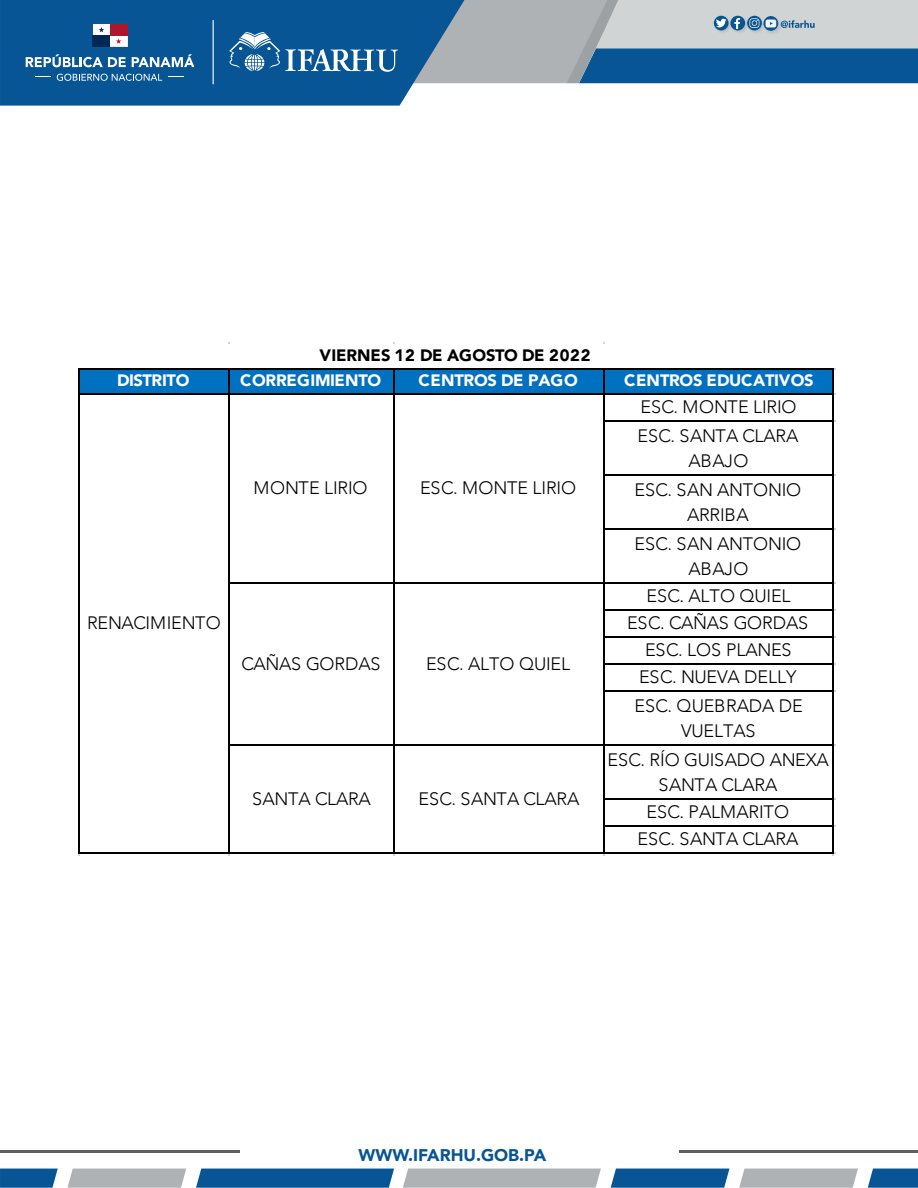
<style>
.page{position:relative;width:918px;height:1188px;background:#fff}
.page>*{position:absolute;margin:0;border:0;box-sizing:border-box;transform-origin:0 0}
.t1{font:300 18px/27.3px "Avenir";letter-spacing:-.01em;color:#000;text-align:center}
.t2{font:900 16.95px "Avenir";color:#075594}
.t3{font:900 16.5px "Avenir";letter-spacing:-.015em;color:#fff}
.t4{font:900 16.5px "Avenir";letter-spacing:.005em;color:#000}
</style>
<div class="page">
<hr style="left:0;top:1150px;width:918px;height:3px;background:#606060">
<svg style="left:403px;top:1169px;width:198px;height:19px;background:#b1b5b8"></svg>
<svg style="left:611px;top:1169px;width:118px;height:19px;background:#145e99"></svg>
<svg style="left:739px;top:1169px;width:119px;height:19px;background:#b2b6b9"></svg>
<svg style="left:868px;top:1169px;width:50px;height:19px"></svg>
<svg style="left:196px;top:1169px;width:198px;height:19px;background:#115c98"></svg>
<svg style="left:67px;top:1169px;width:119px;height:19px;background:#b2b6b9"></svg>
<svg style="left:0;top:1169px;width:58px;height:19px"></svg>
<svg style="left:0;top:0;width:464px;height:106px;background:#155e9a"></svg>
<div style="left:240px;top:1120px;width:438px;height:39px;background:#fff"></div>
<svg style="left:26px;top:54px;width:100px;height:13px"></svg>
<svg style="left:132px;top:54px;width:62px;height:13px"></svg>
<svg style="left:35px;top:76px;width:16px;height:1px"></svg>
<svg style="left:168px;top:76px;width:16px;height:1px"></svg>
<svg style="left:57px;top:74px;width:105px;height:7px"></svg>
<svg style="left:93px;top:24px;width:34px;height:23px"></svg>
<hr style="left:213px;top:20px;width:1px;height:64px;background:#fff">
<svg style="left:229px;top:0;width:689px;height:83px;background:#668eae"></svg>
<div style="left:78px;top:368px;width:756px;height:27px;background:#0070c0"></div>
<hr style="left:80px;top:368px;width:754px;height:2px;background:#000">
<hr style="left:80px;top:394px;width:754px;height:1px;background:#000">
<hr style="left:605px;top:421px;width:229px;height:1px;background:#000">
<hr style="left:605px;top:475px;width:229px;height:1px;background:#000">
<hr style="left:605px;top:529px;width:229px;height:1px;background:#000">
<hr style="left:230px;top:583px;width:604px;height:1px;background:#000">
<hr style="left:605px;top:610px;width:229px;height:1px;background:#000">
<hr style="left:605px;top:637px;width:229px;height:1px;background:#000">
<hr style="left:605px;top:664px;width:229px;height:1px;background:#000">
<hr style="left:605px;top:691px;width:229px;height:1px;background:#000">
<hr style="left:230px;top:745px;width:604px;height:1px;background:#000">
<hr style="left:605px;top:799px;width:229px;height:1px;background:#000">
<hr style="left:605px;top:826px;width:229px;height:1px;background:#000">
<hr style="left:78px;top:368px;width:2px;height:486px;background:#000">
<hr style="left:228px;top:370px;width:2px;height:484px;background:#000">
<hr style="left:393px;top:370px;width:2px;height:484px;background:#000">
<hr style="left:603px;top:370px;width:2px;height:484px;background:#000">
<hr style="left:80px;top:853px;width:754px;height:1px;background:#000">
<hr style="left:833px;top:370px;width:1px;height:484px;background:#000">
<p class="t4" style="left:320px;top:341px;width:272px">VIERNES 12 DE AGOSTO DE 2022</p>
<p class="t3" style="left:117px;top:366px;width:74px">DISTRITO</p>
<p class="t3" style="left:240px;top:366px;width:143px">CORREGIMIENTO</p>
<p class="t3" style="left:419px;top:366px;width:161px">CENTROS DE PAGO</p>
<p class="t3" style="left:624px;top:366px;width:191px">CENTROS EDUCATIVOS</p>
<p class="t1" style="left:638px;top:393px;width:162px;line-height:28.5px;text-align:left">ESC. MONTE LIRIO<br>ESC. SANTA CLARA</p>
<p class="t1" style="left:635px;top:447px;width:168px;line-height:28.5px">ABAJO<br>ESC. SAN ANTONIO</p>
<p class="t1" style="left:635px;top:501px;width:168px;line-height:28.5px">ARRIBA<br>ESC. SAN ANTONIO</p>
<p class="t1" style="left:627px;top:555px;width:183px">ABAJO<br>ESC. ALTO QUIEL<br>ESC. CAÑAS GORDAS<br>ESC. LOS PLANES<br>ESC. NUEVA DELLY<br>ESC. QUEBRADA DE</p>
<p class="t1" style="left:608px;top:717px;width:223px;line-height:28.5px">VUELTAS<br>ESC. RÍO GUISADO ANEXA</p>
<p class="t1" style="left:638px;top:772px;width:162px">SANTA CLARA<br>ESC. PALMARITO<br>ESC. SANTA CLARA</p>
<p class="t1" style="left:254px;top:474px;width:116px">MONTE LIRIO</p>
<p class="t1" style="left:420px;top:474px;width:158px">ESC. MONTE LIRIO</p>
<p class="t1" style="left:87px;top:609px;width:135px">RENACIMIENTO</p>
<p class="t1" style="left:242px;top:650px;width:141px">CAÑAS GORDAS</p>
<p class="t1" style="left:426px;top:650px;width:146px">ESC. ALTO QUIEL</p>
<p class="t1" style="left:252px;top:785px;width:120px">SANTA CLARA</p>
<p class="t1" style="left:419px;top:785px;width:162px">ESC. SANTA CLARA</p>
<p class="t2" style="left:359px;top:1141px;width:189px">WWW.IFARHU.GOB.PA</p>
</div>
